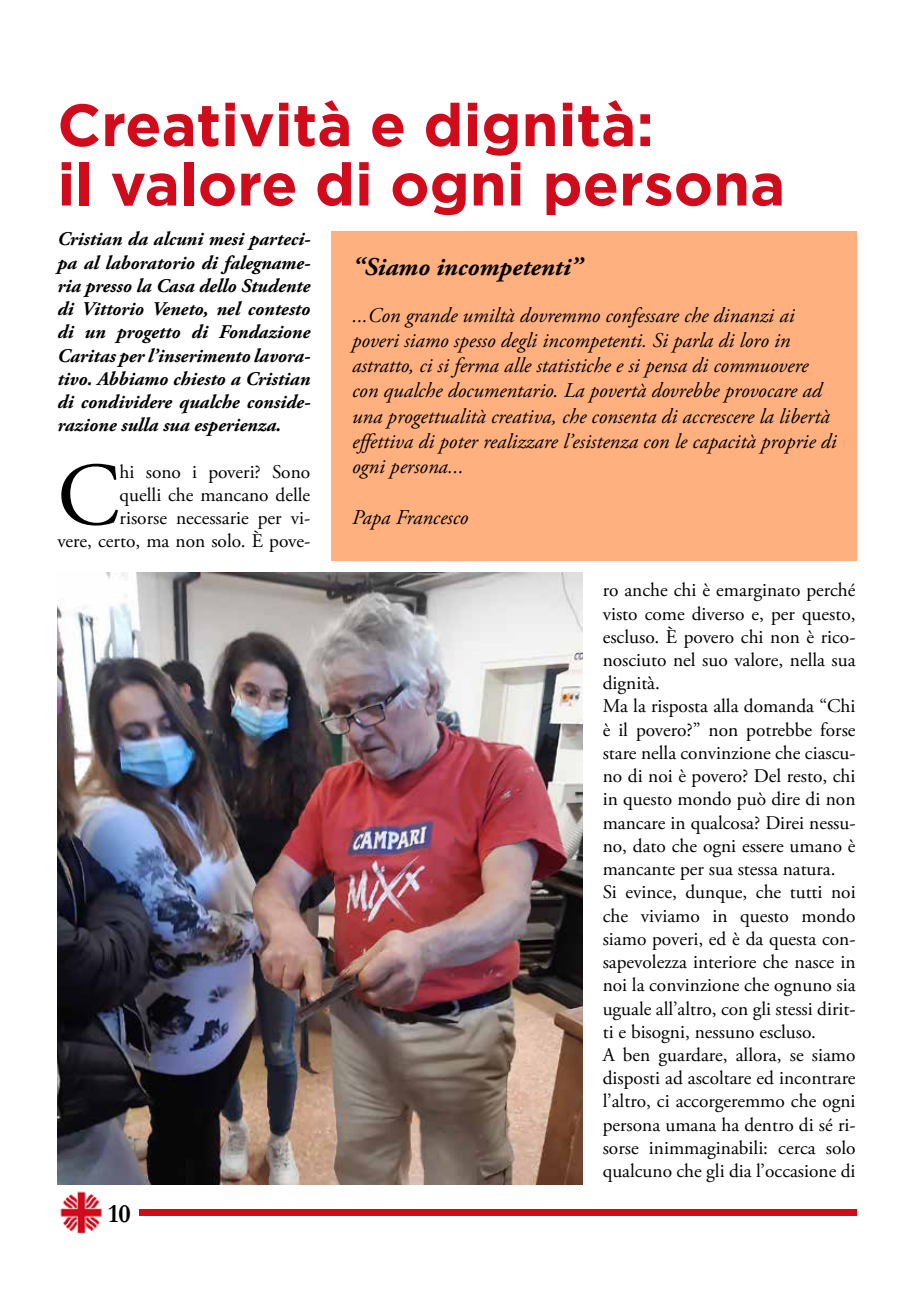
<style>
.page{position:relative;width:906px;height:1289px;background:#fff}
.page>*{position:absolute;margin:0;border:0;box-sizing:border-box;transform-origin:0 0}
.t1{font:89.4px "Adobe Garamond Pro";color:#000}
.t2{font:700 59.4px/59.4px "Gotham";color:#d00b1c}
.t3{font:700 26.4px "Garamond";color:#000}
.t4{font:italic 700 25.5px "Adobe Garamond Pro";color:#000}
.t5{font:italic 21px/25.2px "Adobe Garamond Pro";color:#000}
.t6{font:19.35px/23.2px "Adobe Garamond Pro";color:#000;text-align:right}
.t7{font:italic 700 19.35px/23.2px "Adobe Garamond Pro";color:#000;text-align:justify}
</style>
<div class="page">
<img style="left:60px;top:1191px;width:42px;height:42px">
<div style="left:139px;top:1209px;width:717px;height:7px;background:#d00b1c"></div>
<img style="left:57px;top:572px;width:526px;height:612px">
<div style="left:331px;top:231px;width:525px;height:330px;background:#ffb07e"></div>
<h2 class="t2" style="left:57px;top:95px;width:729px">Creatività e dignità:<br>il valore di ogni persona</h2>
<p class="t7" style="left:57px;top:228px;width:254px">Cristian da alcuni mesi parteci&shy;pa al laboratorio di falegname&shy;ria presso la Casa dello Studente di Vittorio Veneto, nel contesto di un progetto di Fondazione Caritas per l’inserimento lavora&shy;tivo. Abbiamo chiesto a Cristian di condividere qualche conside&shy;razione sulla sua esperienza.</p>
<h1 class="t1" style="left:57px;top:442px;width:64px">C</h1>
<h3 class="t4" style="left:352px;top:252px;width:232px">“Siamo incompetenti”</h3>
<p class="t5" style="left:352px;top:303px;width:486px">...Con grande umiltà dovremmo confessare che dinanzi ai poveri siamo spesso degli incompetenti. Si parla di loro in astratto, ci si ferma alle statistiche e si pensa di commuovere con qualche documentario. La povertà dovrebbe provocare ad una progettualità creativa, che consenta di accrescere la libertà effettiva di poter realizzare l’esistenza con le capacità proprie di ogni persona...</p>
<p class="t5" style="left:352px;top:505px;width:118px">Papa Francesco</p>
<p class="t6" style="left:57px;top:460px;width:254px">hi sono i poveri? Sono<br>quelli che mancano delle<br>risorse necessarie per vi-<br>vere, certo, ma non solo. È pove-</p>
<h3 class="t3" style="left:108px;top:1195px;width:24px">10</h3>
<p class="t6" style="left:603px;top:579px;width:254px;text-align:left">ro anche chi è emarginato perché visto come diverso e, per questo, escluso. È povero chi non è rico&shy;nosciuto nel suo valore, nella sua dignità.<br>Ma la risposta alla domanda “Chi è il povero?” non potrebbe forse stare nella convinzione che ciascu&shy;no di noi è povero? Del resto, chi in questo mondo può dire di non mancare in qualcosa? Direi nessu&shy;no, dato che ogni essere umano è mancante per sua stessa natura.<br>Si evince, dunque, che tutti noi che viviamo in questo mondo siamo poveri, ed è da questa con&shy;sapevolezza interiore che nasce in noi la convinzione che ognuno sia uguale all’altro, con gli stessi dirit&shy;ti e bisogni, nessuno escluso.<br>A ben guardare, allora, se siamo disposti ad ascoltare ed incontrare l’altro, ci accorgeremmo che ogni persona umana ha dentro di sé ri&shy;sorse inimmaginabili: cerca solo qualcuno che gli dia l’occasione di</p>
</div>
